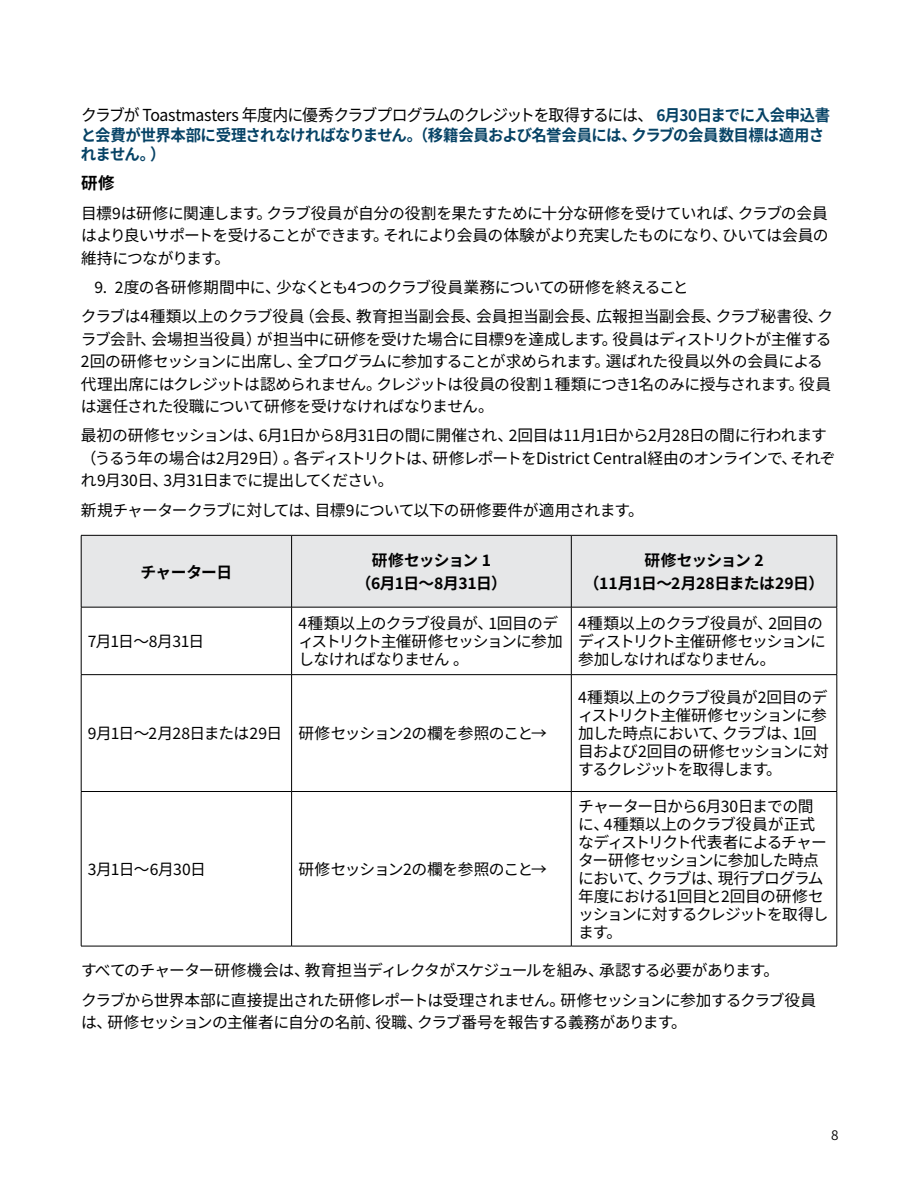
<style>
.page{position:relative;width:918px;height:1188px;background:#fff}
.page>*{position:absolute;margin:0;border:0;box-sizing:border-box;transform-origin:0 0}
.t1{font:16.5px "Source Han Sans JP";letter-spacing:-.06em;color:#000;scale:.96 1}
.t2{font:700 16.5px "Source Han Sans JP";color:#000}
.t3{font:700 16.05px/19.5px "Source Han Sans JP";letter-spacing:-.035em;color:#064265;scale:.96 1}
.t4{font:15.75px/18px "Source Han Sans JP";letter-spacing:-.035em;color:#000}
.t5{font:15.75px/29.2px "Source Han Sans JP";letter-spacing:-.01em;color:#000}
.t6{font:700 15.75px/22.5px "Source Han Sans JP";letter-spacing:-.035em;color:#000;text-align:center}
.t7{font:15.75px "Source Han Sans JP";letter-spacing:-.055em;color:#000}
.t8{font:13.5px "Source Han Sans JP";color:#000}
.s1{font-weight:700;font-size:16.05px;color:#064265}
</style>
<div class="page">
<div style="left:82px;top:536px;width:755px;height:71px;background:#e6e7e8"></div>
<hr style="left:81px;top:791px;width:211px;height:1px;background:#000">
<hr style="left:81px;top:946px;width:211px;height:1px;background:#000">
<hr style="left:292px;top:791px;width:279px;height:1px;background:#000">
<hr style="left:292px;top:946px;width:279px;height:1px;background:#000">
<hr style="left:571px;top:791px;width:266px;height:1px;background:#000">
<hr style="left:571px;top:946px;width:266px;height:1px;background:#000">
<hr style="left:291px;top:536px;width:1px;height:71px;background:#000">
<hr style="left:571px;top:536px;width:1px;height:71px;background:#000">
<hr style="left:571px;top:674px;width:266px;height:1px;background:#000">
<hr style="left:571px;top:675px;width:1px;height:116px;background:#000">
<hr style="left:571px;top:792px;width:1px;height:154px;background:#000">
<hr style="left:291px;top:675px;width:1px;height:116px;background:#000">
<hr style="left:291px;top:792px;width:1px;height:154px;background:#000">
<hr style="left:81px;top:535px;width:211px;height:1px;background:#000">
<hr style="left:81px;top:536px;width:1px;height:71px;background:#000">
<hr style="left:292px;top:535px;width:279px;height:1px;background:#000">
<hr style="left:571px;top:535px;width:266px;height:1px;background:#000">
<hr style="left:837px;top:536px;width:1px;height:71px;background:#000">
<hr style="left:81px;top:674px;width:211px;height:1px;background:#000">
<hr style="left:291px;top:607px;width:1px;height:67px;background:#000">
<hr style="left:571px;top:607px;width:1px;height:67px;background:#000">
<hr style="left:292px;top:674px;width:279px;height:1px;background:#000">
<hr style="left:81px;top:607px;width:211px;height:1px;background:#000">
<hr style="left:81px;top:607px;width:1px;height:67px;background:#000">
<hr style="left:292px;top:607px;width:279px;height:1px;background:#000">
<hr style="left:571px;top:607px;width:266px;height:1px;background:#000">
<hr style="left:837px;top:607px;width:1px;height:67px;background:#000">
<hr style="left:81px;top:675px;width:1px;height:116px;background:#000">
<hr style="left:837px;top:675px;width:1px;height:116px;background:#000">
<hr style="left:81px;top:792px;width:1px;height:154px;background:#000">
<hr style="left:837px;top:792px;width:1px;height:154px;background:#000">
<p class="t1" style="left:81px;top:106px;width:782px">クラブが Toastmasters 年度内に優秀クラブプログラムのクレジットを取得するには、 <span class="s1">6月30日までに入会申込書</span></p>
<p class="t3" style="left:81px;top:125px;width:776px">と会費が世界本部に受理されなければなりません。（移籍会員および名誉会員には、クラブの会員数目標は適用されません。）</p>
<p class="t2" style="left:81px;top:174px;width:35px">研修</p>
<p class="t4" style="left:81px;top:202px;width:749px;line-height:22.5px;text-align:justify">目標9は研修に関連します。クラブ役員が自分の役割を果たすために十分な研修を受けていれば、クラブの会員はより良いサポートを受けることができます。それにより会員の体験がより充実したものになり、ひいては会員の維持につながります。</p>
<p class="t5" style="left:81px;top:273px;width:754px;text-indent:14px">9. 2度の各研修期間中に、少なくとも4つのクラブ役員業務についての研修を終えること<br>クラブは4種類以上のクラブ役員（会長、教育担当副会長、会員担当副会長、広報担当副会長、クラブ秘書役、ク</p>
<p class="t4" style="left:81px;top:328px;width:752px;line-height:22.5px">ラブ会計、会場担当役員）が担当中に研修を受けた場合に目標9を達成します。役員はディストリクトが主催する2回の研修セッションに出席し、全プログラムに参加することが求められます。選ばれた役員以外の会員による代理出席にはクレジットは認められません。クレジットは役員の役割１種類につき1名のみに授与されます。役員は選任された役職について研修を受けなければなりません。</p>
<p class="t4" style="left:81px;top:425px;width:756px;line-height:22.5px">最初の研修セッションは、6月1日から8月31日の間に開催され、2回目は11月1日から2月28日の間に行われます（うるう年の場合は2月29日）。各ディストリクトは、研修レポートをDistrict Central経由のオンラインで、それぞれ9月30日、3月31日までに提出してください。</p>
<p class="t4" style="left:81px;top:501px;width:564px">新規チャータークラブに対しては、目標9について以下の研修要件が適用されます。</p>
<p class="t6" style="left:141px;top:561px;width:93px">チャーター日</p>
<p class="t6" style="left:356px;top:550px;width:153px">研修セッション 1<br>（6月1日～8月31日）</p>
<p class="t6" style="left:584px;top:550px;width:242px">研修セッション 2<br>（11月1日～2月28日または29日）</p>
<p class="t7" style="left:88px;top:633px;width:118px">7月1日～8月31日</p>
<p class="t4" style="left:298px;top:615px;width:266px">4種類以上のクラブ役員が、1回目のディストリクト主催研修セッションに参加しなければなりません 。</p>
<p class="t4" style="left:578px;top:615px;width:249px">4種類以上のクラブ役員が、2回目のディストリクト主催研修セッションに参加しなければなりません。</p>
<p class="t4" style="left:88px;top:725px;width:461px">9月1日～2月28日または29日 研修セッション2の欄を参照のこと→</p>
<p class="t4" style="left:578px;top:689px;width:252px">4種類以上のクラブ役員が2回目のディストリクト主催研修セッションに参加した時点において、クラブは、1回目および2回目の研修セッションに対するクレジットを取得します。</p>
<p class="t4" style="left:578px;top:798px;width:252px">チャーター日から6月30日までの間に、4種類以上のクラブ役員が正式なディストリクト代表者によるチャーター研修セッションに参加した時点において、クラブは、現行プログラム年度における1回目と2回目の研修セッションに対するクレジットを取得します。</p>
<p class="t4" style="left:81px;top:956px;width:737px;line-height:29.2px">すべてのチャーター研修機会は、教育担当ディレクタがスケジュールを組み、承認する必要があります。<br>クラブから世界本部に直接提出された研修レポートは受理されません。研修セッションに参加するクラブ役員</p>
<p class="t4" style="left:81px;top:1014px;width:608px">は、研修セッションの主催者に自分の名前、役職、クラブ番号を報告する義務があります。</p>
<p class="t4" style="left:88px;top:861px;width:120px">3月1日～6月30日</p>
<p class="t4" style="left:298px;top:861px;width:250px">研修セッション2の欄を参照のこと→</p>
<p class="t8" style="left:831px;top:1128px;width:9px">8</p>
</div>
